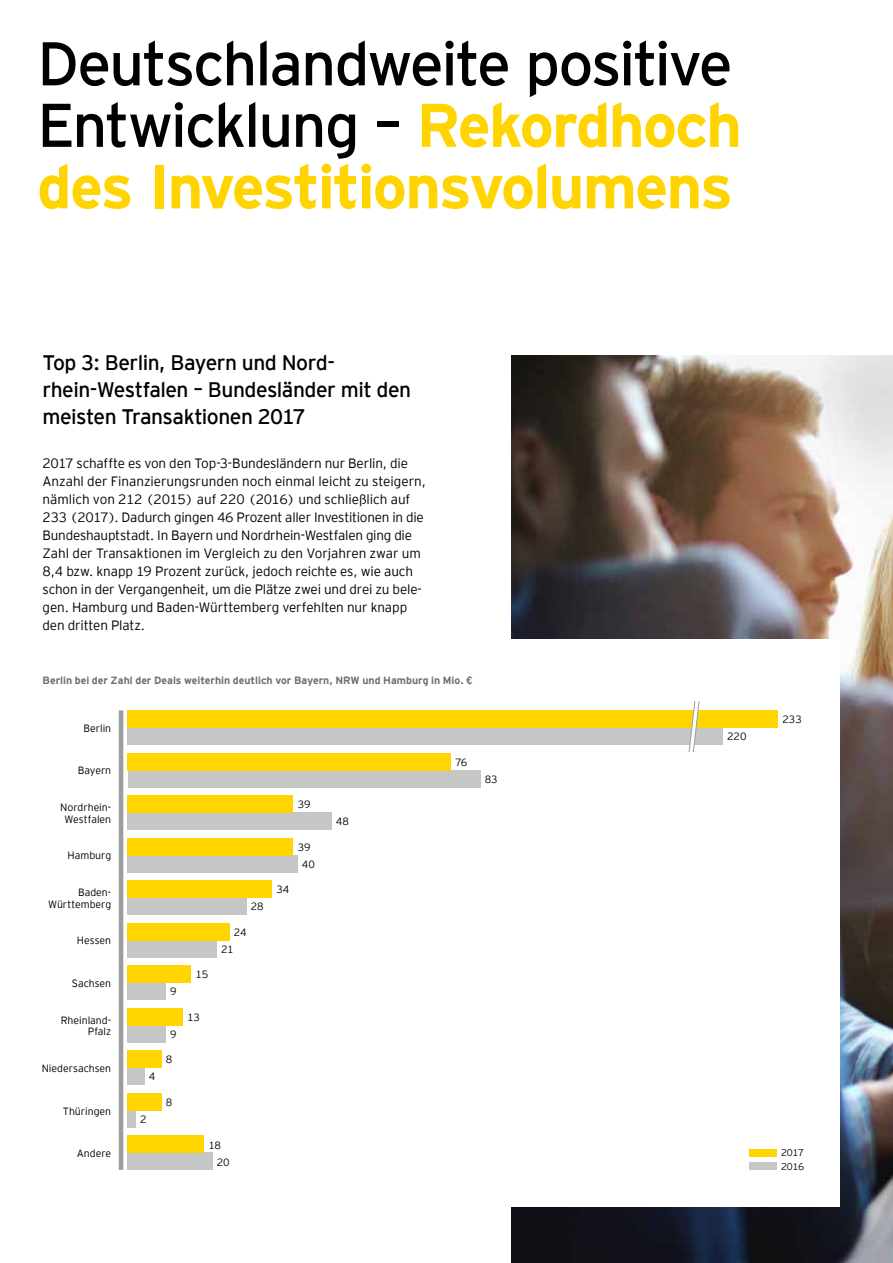
<style>
.page{position:relative;width:893px;height:1263px;background:#fff}
.page>*{position:absolute;margin:0;border:0;box-sizing:border-box;transform-origin:0 0}
.t1{font:61.5px/61.5px "EY Interstate";letter-spacing:-.035em;color:#000}
.t2{font:21px/27px "EY Interstate";letter-spacing:-.025em;color:#000}
.t3{font:300 13.5px/18px "EY Interstate";letter-spacing:-.01em;color:#000}
.t4{font:300 10.5px/11.7px "EY Interstate";color:#000;text-align:right}
.t5{font:700 10.5px "EY Interstate";color:#6f6f6e}
.t6{font:300 9.75px/13.5px "EY Interstate";letter-spacing:-.04em;color:#000}
.s1{font-weight:700;color:#ffd400}
</style>
<div class="page">
<img style="left:512px;top:355px;width:381px;height:908px">
<div style="left:0;top:639px;width:840px;height:567px;background:#fff"></div>
<hr style="left:119px;top:710px;width:4px;height:460px;background:#9c9d9d">
<div style="left:128px;top:728px;width:595px;height:17px;background:#c5c6c6"></div>
<div style="left:128px;top:770px;width:352px;height:17px;background:#c5c6c6"></div>
<div style="left:128px;top:813px;width:204px;height:17px;background:#c5c6c6"></div>
<div style="left:128px;top:855px;width:170px;height:17px;background:#c5c6c6"></div>
<div style="left:128px;top:898px;width:119px;height:17px;background:#c5c6c6"></div>
<div style="left:128px;top:940px;width:89px;height:17px;background:#c5c6c6"></div>
<div style="left:128px;top:983px;width:38px;height:17px;background:#c5c6c6"></div>
<div style="left:128px;top:1025px;width:38px;height:17px;background:#c5c6c6"></div>
<div style="left:128px;top:1068px;width:17px;height:17px;background:#c5c6c6"></div>
<div style="left:128px;top:1110px;width:8px;height:17px;background:#c5c6c6"></div>
<div style="left:128px;top:1153px;width:85px;height:17px;background:#c5c6c6"></div>
<div style="left:128px;top:711px;width:650px;height:17px;background:#ffd400"></div>
<div style="left:128px;top:753px;width:323px;height:17px;background:#ffd400"></div>
<div style="left:128px;top:796px;width:165px;height:17px;background:#ffd400"></div>
<div style="left:128px;top:838px;width:165px;height:17px;background:#ffd400"></div>
<div style="left:128px;top:881px;width:144px;height:17px;background:#ffd400"></div>
<div style="left:128px;top:923px;width:102px;height:17px;background:#ffd400"></div>
<div style="left:128px;top:966px;width:63px;height:17px;background:#ffd400"></div>
<div style="left:128px;top:1008px;width:55px;height:17px;background:#ffd400"></div>
<div style="left:128px;top:1051px;width:34px;height:17px;background:#ffd400"></div>
<div style="left:128px;top:1093px;width:34px;height:17px;background:#ffd400"></div>
<div style="left:128px;top:1136px;width:76px;height:17px;background:#ffd400"></div>
<svg style="left:689px;top:701px;width:11px;height:51px"></svg>
<div style="left:749px;top:1149px;width:27px;height:7px;background:#ffd400"></div>
<div style="left:749px;top:1162px;width:27px;height:8px;background:#c5c6c6"></div>
<h1 class="t1" style="left:37px;top:33px;width:706px">Deutschlandweite positive<br>Entwicklung – <span class="s1">Rekordhoch des Investitionsvolumens</span></h1>
<h2 class="t2" style="left:43px;top:349px;width:370px">Top 3: Berlin, Bayern und Nord&shy;rhein-Westfalen – Bundesländer mit den meisten Transaktionen 2017</h2>
<p class="t3" style="left:43px;top:454px;width:385px">2017 schaffte es von den Top-3-Bundesländern nur Berlin, die Anzahl der Finanzierungsrunden noch einmal leicht zu steigern, nämlich von 212 (2015) auf 220 (2016) und schließlich auf 233 (2017). Dadurch gingen 46 Prozent aller Investitionen in die Bundeshauptstadt. In Bayern und Nordrhein-Westfalen ging die Zahl der Transaktionen im Vergleich zu den Vorjahren zwar um 8,4 bzw. knapp 19 Prozent zurück, jedoch reichte es, wie auch schon in der Vergangenheit, um die Plätze zwei und drei zu bele&shy;gen. Hamburg und Baden-Württemberg verfehlten nur knapp den dritten Platz.</p>
<p class="t5" style="left:43px;top:674px;width:432px">Berlin bei der Zahl der Deals weiterhin deutlich vor Bayern, NRW und Hamburg in Mio. €</p>
<p class="t4" style="left:84px;top:722px;width:29px">Berlin</p>
<p class="t4" style="left:78px;top:765px;width:35px">Bayern</p>
<p class="t4" style="left:60px;top:801px;width:53px;text-align:center">Nordrhein-<br>Westfalen</p>
<p class="t4" style="left:68px;top:850px;width:45px">Hamburg</p>
<p class="t4" style="left:48px;top:886px;width:65px">Baden-<br>Württemberg</p>
<p class="t4" style="left:77px;top:935px;width:36px">Hessen</p>
<p class="t4" style="left:72px;top:977px;width:41px">Sachsen</p>
<p class="t4" style="left:61px;top:1014px;width:52px">Rheinland-<br>Pfalz</p>
<p class="t4" style="left:42px;top:1062px;width:71px">Niedersachsen</p>
<p class="t4" style="left:63px;top:1105px;width:50px">Thüringen</p>
<p class="t4" style="left:77px;top:1147px;width:36px">Andere</p>
<p class="t4" style="left:149px;top:1071px;width:8px">4</p>
<p class="t4" style="left:140px;top:1113px;width:8px">2</p>
<p class="t4" style="left:170px;top:986px;width:8px">9</p>
<p class="t4" style="left:170px;top:1028px;width:8px">9</p>
<p class="t4" style="left:166px;top:1054px;width:8px">8</p>
<p class="t4" style="left:166px;top:1096px;width:8px">8</p>
<p class="t4" style="left:251px;top:901px;width:14px">28</p>
<p class="t4" style="left:234px;top:926px;width:14px">24</p>
<p class="t4" style="left:196px;top:969px;width:14px">15</p>
<p class="t4" style="left:187px;top:1011px;width:14px">13</p>
<p class="t4" style="left:221px;top:943px;width:14px">21</p>
<p class="t4" style="left:208px;top:1139px;width:14px">18</p>
<p class="t4" style="left:217px;top:1156px;width:14px">20</p>
<p class="t4" style="left:276px;top:884px;width:15px">34</p>
<p class="t4" style="left:298px;top:799px;width:14px">39</p>
<p class="t4" style="left:298px;top:841px;width:14px">39</p>
<p class="t4" style="left:302px;top:858px;width:15px">40</p>
<p class="t4" style="left:336px;top:816px;width:15px">48</p>
<p class="t4" style="left:455px;top:756px;width:14px">76</p>
<p class="t4" style="left:485px;top:773px;width:15px">83</p>
<p class="t4" style="left:727px;top:731px;width:21px">220</p>
<p class="t4" style="left:782px;top:714px;width:21px">233</p>
<p class="t6" style="left:781px;top:1146px;width:25px">2017<br>2016</p>
</div>
